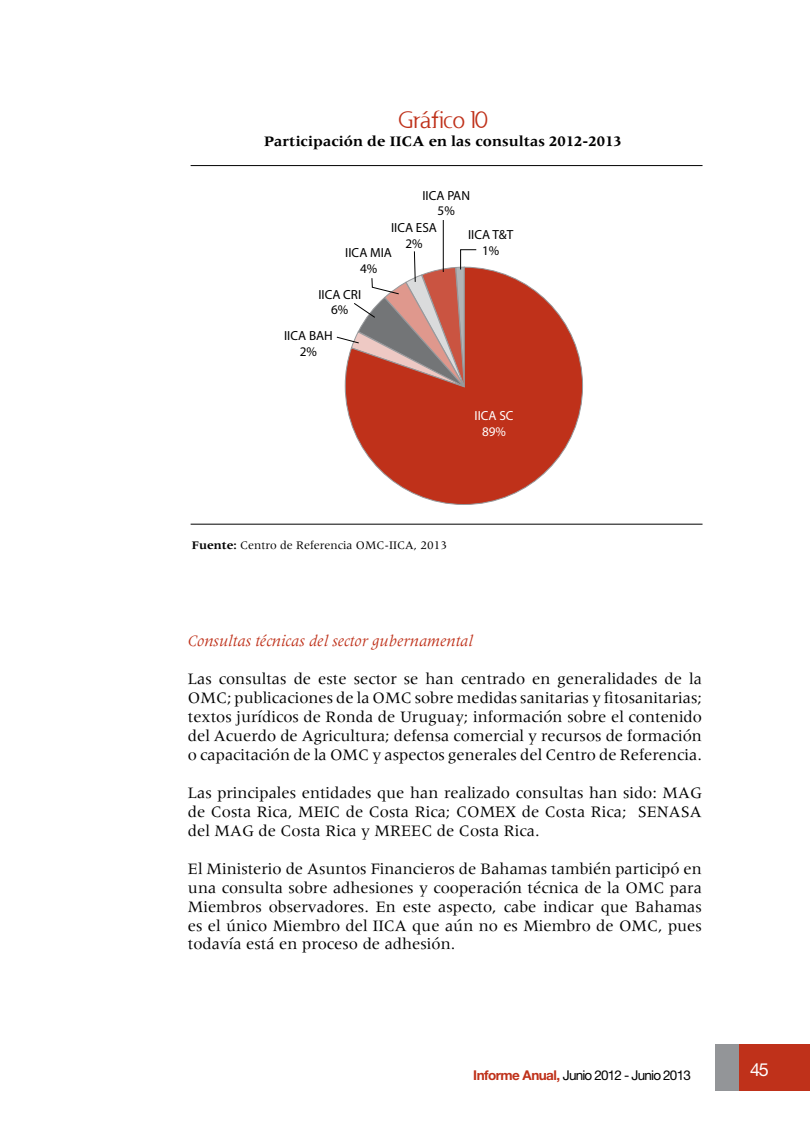
<style>
.page{position:relative;width:810px;height:1134px;background:#fff}
.page>*{position:absolute;margin:0;border:0;box-sizing:border-box;transform-origin:0 0}
.t1{font:22.5px "Usenet";color:#bf311a}
.t2{font:18px "Helvetica Neue";color:#fff}
.t3{font:16.5px/19px "Meridien";color:#000;text-align:justify}
.t4{font:italic 16.5px "Meridien";color:#bf311a}
.t5{font:700 15px "Meridien";color:#000}
.t6{font:13.5px "Helvetica Neue";letter-spacing:-.06em;color:#000}
.t7{font:13.2px/15.9px "Myriad Pro";color:#000;text-align:center}
.t8{font:13.2px/15.9px "Myriad Pro";color:#fff;text-align:center}
.t9{font:12px "Meridien";color:#000}
.s1{font-weight:700}
.s2{font-weight:700;color:#bf311a}
</style>
<div class="page">
<div style="left:716px;top:1044px;width:94px;height:47px;background:#939598"></div>
<div style="left:739px;top:1044px;width:71px;height:47px;background:#bf311a"></div>
<svg style="left:347px;top:267px;width:236px;height:238px"></svg>
<hr style="left:443px;top:220px;width:1px;height:52px;background:#000">
<svg style="left:336px;top:249px;width:141px;height:160px"></svg>
<hr style="left:191px;top:524px;width:512px;height:1px;background:#000">
<hr style="left:191px;top:165px;width:512px;height:1px;background:#000">
<h1 class="t1" style="left:399px;top:106px;width:91px">Gráfico 10</h1>
<p class="t5" style="left:264px;top:133px;width:359px">Participación de IICA en las consultas 2012-2013</p>
<p class="t7" style="left:422px;top:187px;width:49px">IICA PAN<br>5%</p>
<p class="t7" style="left:391px;top:219px;width:47px">IICA ESA<br>2%</p>
<p class="t7" style="left:345px;top:245px;width:48px">IICA MIA<br>4%</p>
<p class="t7" style="left:318px;top:286px;width:44px">IICA CRI<br>6%</p>
<p class="t7" style="left:284px;top:327px;width:50px">IICA BAH<br>2%</p>
<p class="t7" style="left:468px;top:227px;width:47px">IICA T&amp;T<br>1%</p>
<p class="t8" style="left:475px;top:408px;width:41px">IICA SC<br>89%</p>
<p class="t9" style="left:192px;top:538px;width:257px"><span class="s1">Fuente:</span> Centro de Referencia OMC-IICA, 2013</p>
<p class="t4" style="left:188px;top:632px;width:287px">Consultas técnicas del sector gubernamental</p>
<p class="t3" style="left:188px;top:669px;width:516px">Las consultas de este sector se han centrado en generalidades de la OMC; publicaciones de la OMC sobre medidas sanitarias y fitosanitarias; textos jurídicos de Ronda de Uruguay; información sobre el contenido del Acuerdo de Agricultura; defensa comercial y recursos de formación o capacitación de la OMC y aspectos generales del Centro de Referencia.</p>
<p class="t3" style="left:188px;top:783px;width:516px">Las principales entidades que han realizado consultas han sido: MAG de Costa Rica, MEIC de Costa Rica; COMEX de Costa Rica; SENASA del MAG de Costa Rica y MREEC de Costa Rica.</p>
<p class="t3" style="left:188px;top:859px;width:516px">El Ministerio de Asuntos Financieros de Bahamas también participó en una consulta sobre adhesiones y cooperación técnica de la OMC para Miembros observadores. En este aspecto, cabe indicar que Bahamas es el único Miembro del IICA que aún no es Miembro de OMC, pues todavía está en proceso de adhesión.</p>
<p class="t6" style="left:473px;top:1067px;width:219px"><span class="s2">Informe Anual,</span> Junio 2012 - Junio 2013</p>
<p class="t2" style="left:750px;top:1059px;width:20px">45</p>
</div>
